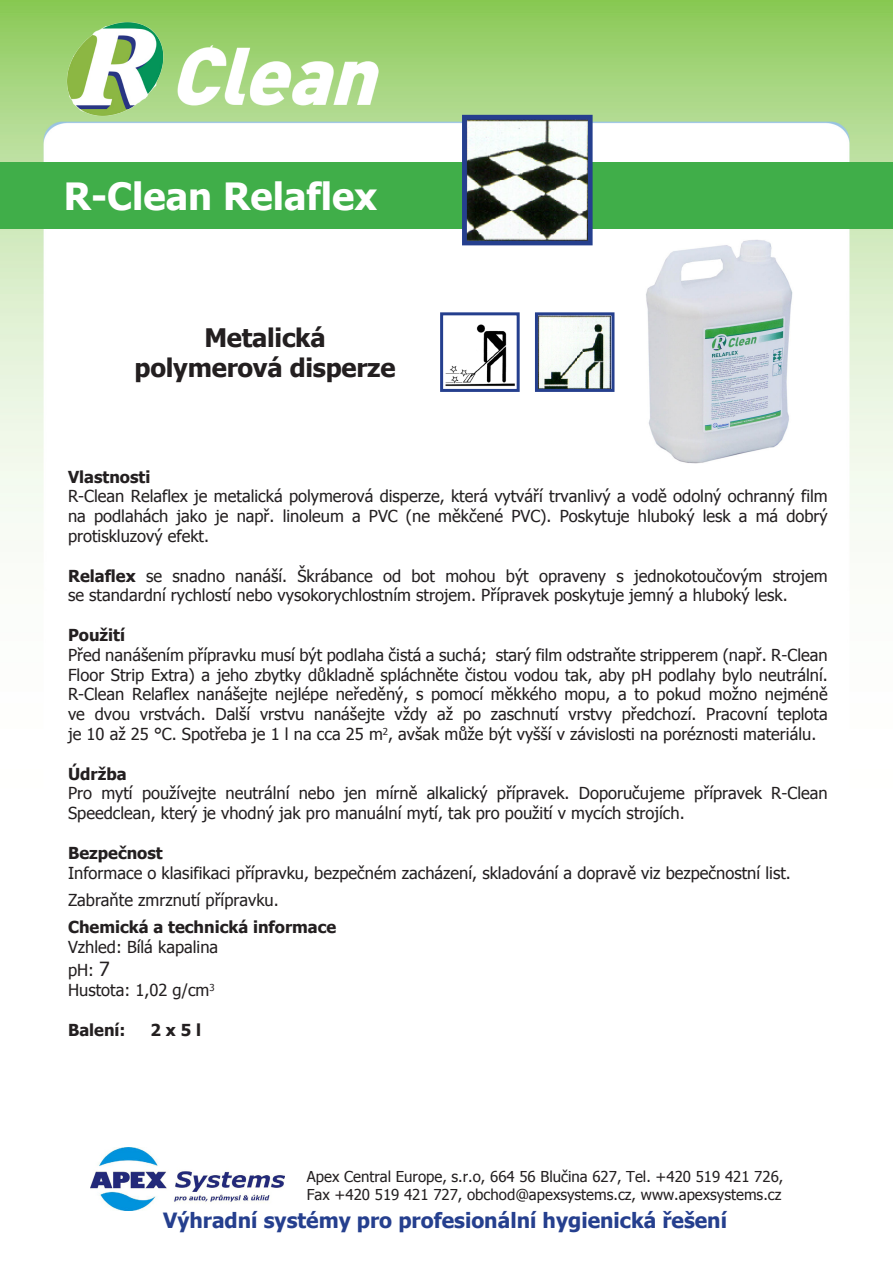
<style>
.page{position:relative;width:893px;height:1263px;background:#fff}
.page>*{position:absolute;margin:0;border:0;box-sizing:border-box;transform-origin:0 0}
.t1{font:700 37.5px "Tahoma";color:#fff}
.t2{font:700 25.5px "Tahoma";letter-spacing:-.01em;color:#231f20}
.t3{font:700 21px "Tahoma";color:#253f8e}
.t4{font:16.5px/19.8px "Tahoma";color:#231f20;text-align:justify}
.t5{font:700 16.5px "Tahoma";color:#231f20}
.t6{font:15px/18px "Tahoma";color:#231f20}
.s1{font-weight:700}
.s2{font-size:19.5px}
</style>
<div class="page">
<img style="left:0;top:0;width:893px;height:541px">
<img style="left:64px;top:21px;width:314px;height:95px">
<div style="left:0;top:163px;width:893px;height:66px;background:#40ae49"></div>
<img style="left:90px;top:1147px;width:194px;height:64px">
<svg style="left:460px;top:113px;width:135px;height:135px"></svg>
<svg style="left:533px;top:311px;width:83px;height:82px"></svg>
<svg style="left:439px;top:311px;width:82px;height:82px"></svg>
<img style="left:645px;top:239px;width:149px;height:226px">
<p class="t1" style="left:64px;top:170px;width:315px">R-Clean Relaflex</p>
<p class="t2" style="left:204px;top:319px;width:123px">Metalická</p>
<p class="t2" style="left:135px;top:350px;width:263px">polymerová disperze</p>
<p class="t5" style="left:68px;top:465px;width:84px">Vlastnosti</p>
<p class="t4" style="left:68px;top:486px;width:761px">R-Clean Relaflex je metalická polymerová disperze, která vytváří trvanlivý a vodě odolný ochranný film na podlahách jako je např. linoleum a PVC (ne měkčené PVC). Poskytuje hluboký lesk a má dobrý protiskluzový efekt.</p>
<p class="t4" style="left:68px;top:565px;width:761px"><span class="s1">Relaflex</span> se snadno nanáší. Škrábance od bot mohou být opraveny s jednokotoučovým strojem se standardní rychlostí nebo vysokorychlostním strojem. Přípravek poskytuje jemný a hluboký lesk.</p>
<p class="t5" style="left:68px;top:623px;width:59px">Použití</p>
<p class="t4" style="left:68px;top:644px;width:761px">Před nanášením přípravku musí být podlaha čistá a suchá; starý film odstraňte stripperem (např. R-Clean Floor Strip Extra) a jeho zbytky důkladně spláchněte čistou vodou tak, aby pH podlahy bylo neutrální.<br>R-Clean Relaflex nanášejte nejlépe neředěný, s pomocí měkkého mopu, a to pokud možno nejméně ve dvou vrstvách. Další vrstvu nanášejte vždy až po zaschnutí vrstvy předchozí. Pracovní teplota je 10 až 25 °C. Spotřeba je 1 l na cca 25 m<sup>2</sup>, avšak může být vyšší v závislosti na poréznosti materiálu.</p>
<p class="t5" style="left:68px;top:762px;width:60px">Údržba</p>
<p class="t4" style="left:68px;top:783px;width:761px">Pro mytí používejte neutrální nebo jen mírně alkalický přípravek. Doporučujeme přípravek R-Clean<br>Speedclean, který je vhodný jak pro manuální mytí, tak pro použití v mycích strojích.</p>
<p class="t5" style="left:68px;top:841px;width:96px">Bezpečnost</p>
<p class="t4" style="left:68px;top:862px;width:724px">Informace o klasifikaci přípravku, bezpečném zacházení, skladování a dopravě viz bezpečnostní list.</p>
<p class="t4" style="left:68px;top:889px;width:212px">Zabraňte zmrznutí přípravku.</p>
<p class="t5" style="left:68px;top:915px;width:270px">Chemická a technická informace</p>
<p class="t4" style="left:68px;top:936px;width:152px">Vzhled: Bílá kapalina</p>
<p class="t4" style="left:68px;top:960px;width:43px">pH: <span class="s2">7</span></p>
<p class="t4" style="left:68px;top:979px;width:148px">Hustota: 1,02 g/cm<sup>3</sup></p>
<p class="t5" style="left:68px;top:1018px;width:59px">Balení:</p>
<p class="t5" style="left:151px;top:1018px;width:52px">2 x 5 l</p>
<p class="t6" style="left:307px;top:1167px;width:478px">Apex Central Europe, s.r.o, 664 56 Blučina 627, Tel. +420 519 421 726,<br>Fax +420 519 421 727, obchod@apexsystems.cz, www.apexsystems.cz</p>
<p class="t3" style="left:163px;top:1206px;width:565px">Výhradní systémy pro profesionální hygienická řešení</p>
</div>
